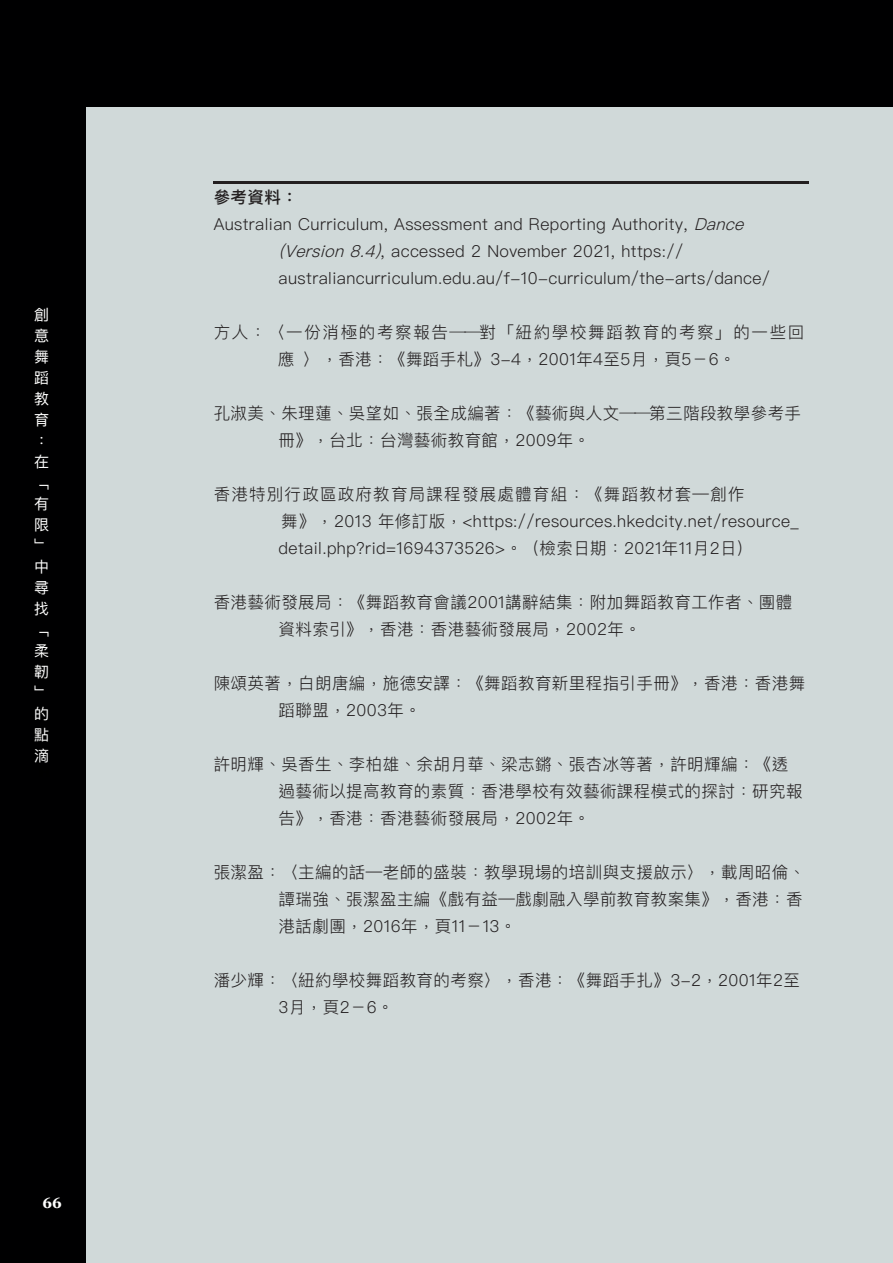
<style>
.page{position:relative;width:893px;height:1263px;background:#fff}
.page>*{position:absolute;margin:0;border:0;box-sizing:border-box;transform-origin:0 0}
.t1{font:300 16.5px/27px "Ping Fang HK";letter-spacing:.025em;color:#231f20}
.t2{font:300 16.5px/27px "Ping Fang HK";letter-spacing:.1em;color:#231f20;text-align:center}
.t3{font:500 16.5px "Ping Fang HK";color:#231f20}
.t4{font:15px/21px "Ping Fang HK";color:#fff;text-align:justify}
.t5{font:700 15px "Georgia";color:#fff}
.s1{font-style:italic}
</style>
<div class="page">
<div style="left:0;top:85px;width:893px;height:1178px;background:#d0d9d9"></div>
<div style="left:0;top:0;width:85px;height:1263px;background:#000001"></div>
<div style="left:6px;top:0;width:887px;height:106px;background:#000001"></div>
<hr style="left:213px;top:181px;width:595px;height:2px;background:#231f20">
<p class="t4" style="left:34px;top:304px;width:17px">創意舞蹈教育：在﹁有限﹂中尋找﹁柔韌﹂的點滴</p>
<p class="t5" style="left:43px;top:1192px;width:21px">66</p>
<p class="t3" style="left:214px;top:187px;width:86px">參考資料：</p>
<p class="t1" style="left:214px;top:211px;width:536px">Australian Curriculum, Assessment and Reporting Authority, <span class="s1">Dance</span></p>
<p class="t1" style="left:279px;top:238px;width:406px"><span class="s1">(Version 8.4)</span>, accessed 2 November 2021, https://</p>
<p class="t1" style="left:279px;top:265px;width:493px">australiancurriculum.edu.au/f-10-curriculum/the-arts/dance/</p>
<p class="t2" style="left:214px;top:319px;width:592px">方人：〈一份消極的考察報告──對「紐約學校舞蹈教育的考察」的一些回應 〉，香港：《舞蹈手札》3-4，2001年4至5月，頁5－6。</p>
<p class="t1" style="left:279px;top:400px;width:524px;text-indent:-65px">孔淑美、朱理蓮、吳望如、張全成編著：《藝術與人文──第三階段教學參考手冊》，台北：台灣藝術教育館，2009年。</p>
<p class="t1" style="left:279px;top:481px;width:522px;text-indent:-65px">香港特別行政區政府教育局課程發展處體育組：《舞蹈教材套—創作<br>舞》，2013 年修訂版，&lt;https://resources.hkedcity.net/resource_ detail.php?rid=1694373526&gt;。（檢索日期：2021年11月2日）</p>
<p class="t1" style="left:279px;top:589px;width:515px;text-indent:-65px">香港藝術發展局：《舞蹈教育會議2001講辭結集：附加舞蹈教育工作者、團體資料索引》，香港：香港藝術發展局，2002年。</p>
<p class="t1" style="left:279px;top:670px;width:528px;text-indent:-65px">陳頌英著，白朗唐編，施德安譯：《舞蹈教育新里程指引手冊》，香港：香港舞蹈聯盟，2003年。</p>
<p class="t1" style="left:279px;top:751px;width:525px;text-indent:-65px">許明輝、吳香生、李柏雄、余胡月華、梁志鏘、張杏冰等著，許明輝編：《透過藝術以提高教育的素質：香港學校有效藝術課程模式的探討：研究報告》，香港：香港藝術發展局，2002年。</p>
<p class="t1" style="left:279px;top:859px;width:528px;text-indent:-65px">張潔盈：〈主編的話—老師的盛裝：教學現場的培訓與支援啟示〉，載周昭倫、譚瑞強、張潔盈主編《戲有益—戲劇融入學前教育教案集》，香港：香港話劇團，2016年，頁11－13。</p>
<p class="t1" style="left:279px;top:967px;width:523px;text-indent:-65px">潘少輝：〈紐約學校舞蹈教育的考察〉，香港：《舞蹈手扎》3-2，2001年2至<br>3月，頁2－6。</p>
</div>
